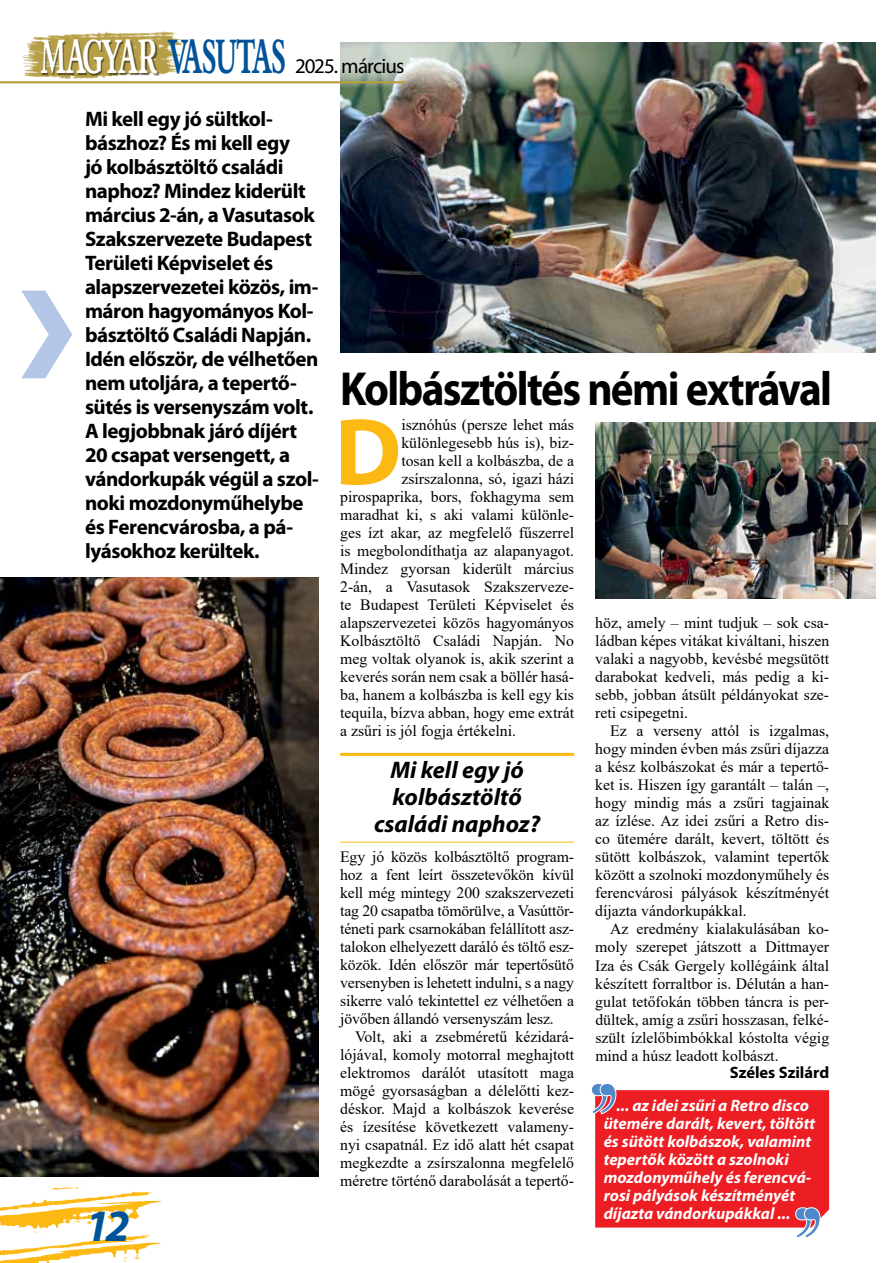
<style>
.page{position:relative;width:893px;height:1263px;background:#fff}
.page>*{position:absolute;margin:0;border:0;box-sizing:border-box;transform-origin:0 0}
.t1{font:700 95.85px "Myriad Pro";color:#fdb913}
.t2{font:700 49.8px "Aldine 401 PFL";letter-spacing:-.04em;color:#005399;scale:.52 1}
.t3{font:700 48px "Myriad Pro";letter-spacing:-.04em;color:#000;scale:.9 1}
.t4{font:italic 700 45px "Myriad Pro";color:#005399}
.t5{font:italic 700 24px/27px "Myriad Pro";color:#000;text-align:center}
.t6{font:700 21px/24px "Myriad Pro";letter-spacing:-.025em;color:#000}
.t7{font:21px "Myriad Pro";letter-spacing:-.045em;color:#000}
.t8{font:italic 700 16.5px/18px "Myriad Pro";color:#fff}
.t9{font:700 16.5px "Myriad Pro";color:#000}
.t10{font:15.75px/18px "Times New Roman";color:#000;text-align:justify}
.s1{color:#fff}
</style>
<div class="page">
<img style="left:0;top:1187px;width:162px;height:76px">
<img style="left:340px;top:43px;width:536px;height:310px">
<img style="left:0;top:42px;width:645px;height:46px">
<img style="left:16px;top:31px;width:172px;height:57px">
<hr style="left:0;top:81px;width:406px;height:2px;background:#b69e45">
<div style="left:41px;top:40px;width:118px;height:36px;background:#000;opacity:.5"></div>
<svg style="left:592px;top:1083px;width:237px;height:155px;background:#ec3c43"></svg>
<hr style="left:340px;top:753px;width:234px;height:3px;background:#fdb913">
<hr style="left:340px;top:842px;width:234px;height:1px;background:#fdb913">
<svg style="left:21px;top:291px;width:51px;height:87px"></svg>
<img style="left:595px;top:422px;width:281px;height:177px">
<img style="left:0;top:578px;width:319px;height:599px">
<h2 class="t2" style="left:41px;top:26px;width:472px"><span class="s1">MAGYAR</span> VASUTAS</h2>
<h3 class="t7" style="left:295px;top:53px;width:111px">2025. március</h3>
<p class="t6" style="left:85px;top:107px;width:235px">Mi kell egy jó sültkol&shy;bászhoz? És mi kell egy<br>jó kolbásztöltő családi naphoz? Mindez kiderült március 2-án, a Vasutasok<br>Szakszervezete Budapest<br>Területi Képviselet és alapszervezetei közös, im&shy;máron hagyományos Kol&shy;básztöltő Családi Napján.<br>Idén először, de vélhetően nem utoljára, a tepertő&shy;sütés is versenyszám volt.<br>A legjobbnak járó díjért<br>20 csapat versengett, a vándorkupák végül a szol&shy;noki mozdonyműhelybe és Ferencvárosba, a pá&shy;lyásokhoz kerültek.</p>
<h3 class="t4" style="left:85px;top:1197px;width:46px">12</h3>
<h3 class="t3" style="left:340px;top:358px;width:548px">Kolbásztöltés némi extrával</h3>
<h1 class="t1" style="left:335px;top:390px;width:68px">D</h1>
<p class="t10" style="left:401px;top:416px;width:174px">isznóhús (persze lehet más</p>
<p class="t10" style="left:401px;top:434px;width:174px">különlegesebb hús is), biz-</p>
<p class="t10" style="left:401px;top:452px;width:174px">tosan kell a kolbászba, de a</p>
<p class="t10" style="left:401px;top:470px;width:174px">zsírszalonna, só, igazi házi</p>
<p class="t10" style="left:340px;top:488px;width:235px">pirospaprika, bors, fokhagyma sem</p>
<p class="t10" style="left:340px;top:506px;width:235px">maradhat ki, s aki valami különle-</p>
<p class="t10" style="left:340px;top:524px;width:235px">ges ízt akar, az megfelelő fűszerrel</p>
<p class="t10" style="left:340px;top:542px;width:235px">is megbolondíthatja az alapanyagot.</p>
<p class="t10" style="left:340px;top:560px;width:235px">Mindez gyorsan kiderült március</p>
<p class="t10" style="left:340px;top:578px;width:235px">2-án, a Vasutasok Szakszerveze-</p>
<p class="t10" style="left:340px;top:596px;width:235px">te Budapest Területi Képviselet és</p>
<p class="t10" style="left:340px;top:614px;width:235px">alapszervezetei közös hagyományos</p>
<p class="t10" style="left:340px;top:632px;width:235px">Kolbásztöltő Családi Napján. No</p>
<p class="t10" style="left:340px;top:650px;width:235px">meg voltak olyanok is, akik szerint a</p>
<p class="t10" style="left:340px;top:668px;width:235px">keverés során nem csak a böllér hasá-</p>
<p class="t10" style="left:340px;top:686px;width:235px">ba, hanem a kolbászba is kell egy kis</p>
<p class="t10" style="left:340px;top:704px;width:235px">tequila, bízva abban, hogy eme extrát</p>
<p class="t10" style="left:340px;top:722px;width:177px">a zsűri is jól fogja értékelni.</p>
<h3 class="t5" style="left:374px;top:756px;width:168px">Mi kell egy jó kolbásztöltő családi naphoz?</h3>
<p class="t10" style="left:340px;top:848px;width:235px">Egy jó közös kolbásztöltő program&shy;hoz a fent leírt összetevőkön kívül kell még mintegy 200 szakszervezeti tag 20 csapatba tömörülve, a Vasúttör&shy;téneti park csarnokában felállított asz&shy;talokon elhelyezett daráló és töltő esz&shy;közök. Idén először már tepertősütő versenyben is lehetett indulni, s a nagy sikerre való tekintettel ez vélhetően a jövőben állandó versenyszám lesz.</p>
<p class="t10" style="left:340px;top:1028px;width:235px;text-indent:15px">Volt, aki a zsebméretű kézidará&shy;lójával, komoly motorral meghajtott elektromos darálót utasított maga mögé gyorsaságban a délelőtti kez&shy;déskor. Majd a kolbászok keverése és ízesítése következett valamen - nyi csapatnál. Ez idő alatt hét csapat megkezdte a zsírszalonna megfelelő méretre történő darabolását a tepertő-</p>
<p class="t10" style="left:595px;top:614px;width:235px">höz, amely – mint tudjuk – sok csa&shy;ládban képes vitákat kiváltani, hiszen valaki a nagyobb, kevésbé megsütött darabokat kedveli, más pedig a ki&shy;sebb, jobban átsült példányokat sze&shy;reti csipegetni.</p>
<p class="t10" style="left:595px;top:722px;width:235px;text-indent:15px">Ez a verseny attól is izgalmas, hogy minden évben más zsűri díjazza a kész kolbászokat és már a tepertő&shy;ket is. Hiszen így garantált – talán –, hogy mindig más a zsűri tagjainak az ízlése. Az idei zsűri a Retro dis&shy;co ütemére darált, kevert, töltött és sütött kolbászok, valamint tepertők között a szolnoki mozdonyműhely és ferencvárosi pályások készítményét díjazta vándorkupákkal.</p>
<p class="t10" style="left:595px;top:920px;width:235px;text-indent:15px">Az eredmény kialakulásában ko&shy;moly szerepet játszott a Dittmayer Iza és Csák Gergely kollégáink által készített forraltbor is. Délután a han&shy;gulat tetőfokán többen táncra is per&shy;dültek, amíg a zsűri hosszasan, felké&shy;szült ízlelőbimbókkal kóstolta végig mind a húsz leadott kolbászt.</p>
<p class="t9" style="left:730px;top:1062px;width:101px">Széles Szilárd</p>
<p class="t8" style="left:604px;top:1096px;width:213px;text-indent:13px">... az idei zsűri a Retro disco ütemére darált, kevert, töltött és sütött kolbászok, valamint tepertők között a szolnoki mozdonyműhely és ferencvá&shy;rosi pályások készítményét díjazta vándorkupákkal ...</p>
</div>
